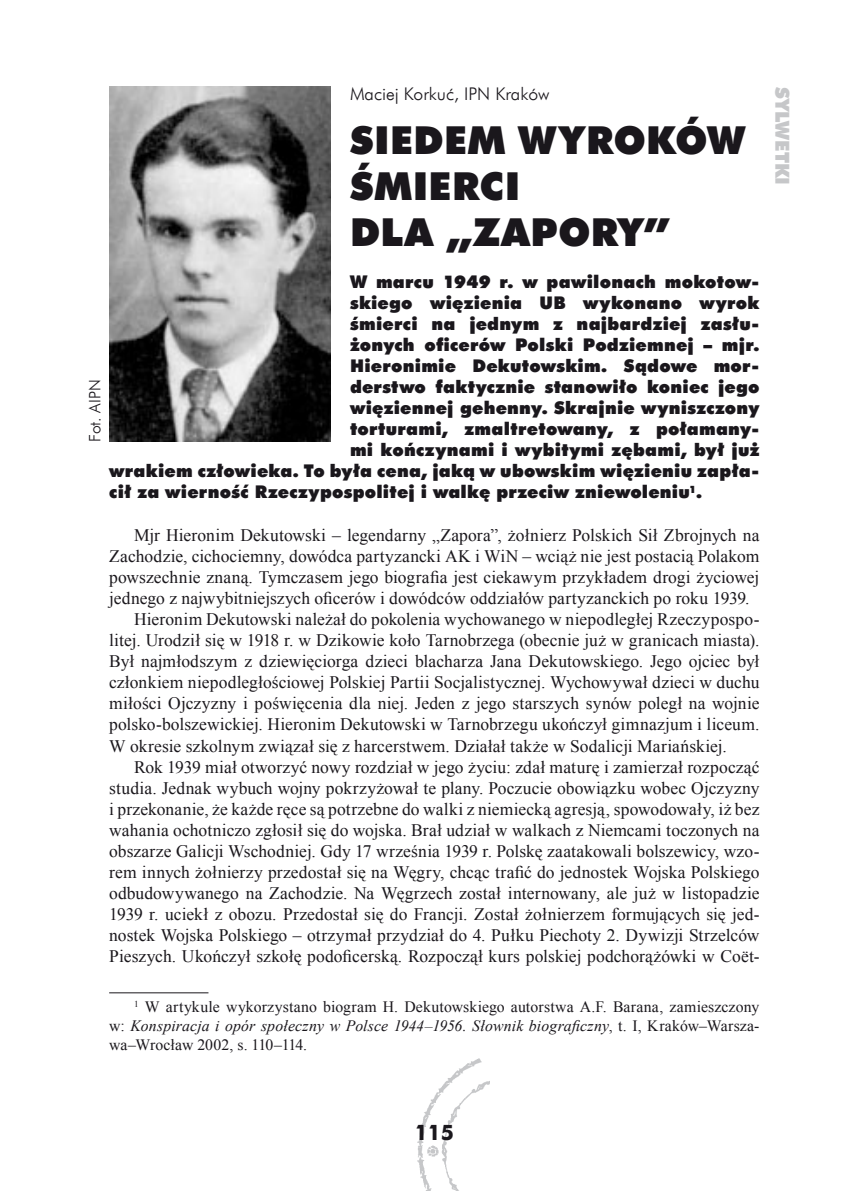
<style>
.page{position:relative;width:844px;height:1191px;background:#fff}
.page>*{position:absolute;margin:0;border:0;box-sizing:border-box;transform-origin:0 0}
.t1{font:38.5px/46.2px "Futura X Blk EU";letter-spacing:.015em;color:#1a171c}
.t2{font:700 21px "Futura EU";color:#1a171c}
.t3{font:19.25px "Futura X Blk EU";color:#c6c7c9}
.t4{font:17.5px "Times New Roman";letter-spacing:.005em;color:#1a171c}
.t5{font:17.5px "Futura X Blk EU";letter-spacing:.015em;color:#1a171c}
.t6{font:17.5px "Futura Lt EU";color:#1a171c}
.t7{font:15.75px/18.9px "Times New Roman";letter-spacing:.005em;color:#1a171c;text-align:justify}
.t8{font:15.75px "Futura Lt EU";color:#1a171c}
.s1{font-style:italic}
</style>
<div class="page">
<img style="left:418px;top:1058px;width:72px;height:133px">
<hr style="left:109px;top:992px;width:99px;height:1px;background:#1a171c">
<img style="left:109px;top:87px;width:221px;height:354px">
<p class="t6" style="left:350px;top:83px;width:201px">Maciej Korkuć, IPN Kraków</p>
<h1 class="t1" style="left:350px;top:119px;width:396px">SIEDEM WYROKÓW<br>ŚMIERCI<br>DLA „ZAPORY”</h1>
<p class="t5" style="left:350px;top:271px;width:411px">W marcu 1949 r. w pawilonach mokotow-</p>
<p class="t5" style="left:350px;top:292px;width:411px">skiego więzienia UB wykonano wyrok</p>
<p class="t5" style="left:350px;top:313px;width:411px">śmierci na jednym z najbardziej zasłu-</p>
<p class="t5" style="left:350px;top:334px;width:411px">żonych oficerów Polski Podziemnej – mjr.</p>
<p class="t5" style="left:350px;top:355px;width:411px">Hieronimie Dekutowskim. Sądowe mor-</p>
<p class="t5" style="left:350px;top:376px;width:411px">derstwo faktycznie stanowiło koniec jego</p>
<p class="t5" style="left:350px;top:397px;width:411px">więziennej gehenny. Skrajnie wyniszczony</p>
<p class="t5" style="left:350px;top:418px;width:411px">torturami, zmaltretowany, z połamany-</p>
<p class="t5" style="left:350px;top:439px;width:411px">mi kończynami i wybitymi zębami, był już</p>
<p class="t5" style="left:109px;top:460px;width:651px">wrakiem człowieka. To była cena, jaką w ubowskim więzieniu zapła-</p>
<p class="t5" style="left:109px;top:481px;width:594px">cił za wierność Rzeczypospolitej i walkę przeciw zniewoleniu .</p>
<p class="t4" style="left:134px;top:523px;width:626px">Mjr Hieronim Dekutowski – legendarny „Zapora”, żołnierz Polskich Sił Zbrojnych na</p>
<p class="t4" style="left:109px;top:544px;width:651px">Zachodzie, cichociemny, dowódca partyzancki AK i WiN – wciąż nie jest postacią Polakom</p>
<p class="t4" style="left:109px;top:565px;width:651px">powszechnie znaną. Tymczasem jego biografia jest ciekawym przykładem drogi życiowej</p>
<p class="t4" style="left:109px;top:586px;width:641px">jednego z najwybitniejszych oficerów i dowódców oddziałów partyzanckich po roku 1939.</p>
<p class="t4" style="left:134px;top:607px;width:627px">Hieronim Dekutowski należał do pokolenia wychowanego w niepodległej Rzeczypospo-</p>
<p class="t4" style="left:109px;top:628px;width:651px">litej. Urodził się w 1918 r. w Dzikowie koło Tarnobrzega (obecnie już w granicach miasta).</p>
<p class="t4" style="left:109px;top:649px;width:651px">Był najmłodszym z dziewięciorga dzieci blacharza Jana Dekutowskiego. Jego ojciec był</p>
<p class="t4" style="left:109px;top:670px;width:651px">członkiem niepodległościowej Polskiej Partii Socjalistycznej. Wychowywał dzieci w duchu</p>
<p class="t4" style="left:109px;top:691px;width:651px">miłości Ojczyzny i poświęcenia dla niej. Jeden z jego starszych synów poległ na wojnie</p>
<p class="t4" style="left:109px;top:713px;width:651px">polsko-bolszewickiej. Hieronim Dekutowski w Tarnobrzegu ukończył gimnazjum i liceum.</p>
<p class="t4" style="left:109px;top:734px;width:619px">W okresie szkolnym związał się z harcerstwem. Działał także w Sodalicji Mariańskiej.</p>
<p class="t4" style="left:134px;top:755px;width:627px">Rok 1939 miał otworzyć nowy rozdział w jego życiu: zdał maturę i zamierzał rozpocząć</p>
<p class="t4" style="left:109px;top:776px;width:651px">studia. Jednak wybuch wojny pokrzyżował te plany. Poczucie obowiązku wobec Ojczyzny</p>
<p class="t4" style="left:109px;top:797px;width:651px">i przekonanie, że każde ręce są potrzebne do walki z niemiecką agresją, spowodowały, iż bez</p>
<p class="t4" style="left:109px;top:818px;width:651px">wahania ochotniczo zgłosił się do wojska. Brał udział w walkach z Niemcami toczonych na</p>
<p class="t4" style="left:109px;top:839px;width:651px">obszarze Galicji Wschodniej. Gdy 17 września 1939 r. Polskę zaatakowali bolszewicy, wzo-</p>
<p class="t4" style="left:109px;top:860px;width:651px">rem innych żołnierzy przedostał się na Węgry, chcąc trafić do jednostek Wojska Polskiego</p>
<p class="t4" style="left:109px;top:881px;width:651px">odbudowywanego na Zachodzie. Na Węgrzech został internowany, ale już w listopadzie</p>
<p class="t4" style="left:109px;top:902px;width:651px">1939 r. uciekł z obozu. Przedostał się do Francji. Został żołnierzem formujących się jed-</p>
<p class="t4" style="left:109px;top:923px;width:651px">nostek Wojska Polskiego – otrzymał przydział do 4. Pułku Piechoty 2. Dywizji Strzelców</p>
<p class="t4" style="left:109px;top:944px;width:651px">Pieszych. Ukończył szkołę podoficerską. Rozpoczął kurs polskiej podchorążówki w Coët-</p>
<p class="t7" style="left:109px;top:996px;width:651px;text-indent:36px">W artykule wykorzystano biogram H. Dekutowskiego autorstwa A.F. Barana, zamieszczony w: <span class="s1">Konspiracja i opór społeczny w Polsce 1944–1956. Słownik biograficzny</span>, t. I, Kraków–Warsza&shy;wa–Wrocław 2002, s. 110–114.</p>
<p class="t8" style="left:85px;top:441px;width:63px;rotate:-90deg">Fot. AIPN</p>
<p class="t3" style="left:794px;top:87px;width:100px;rotate:90deg">SYLWETKI</p>
<p class="t2" style="left:414px;top:1119px;width:14px">115</p>
</div>
